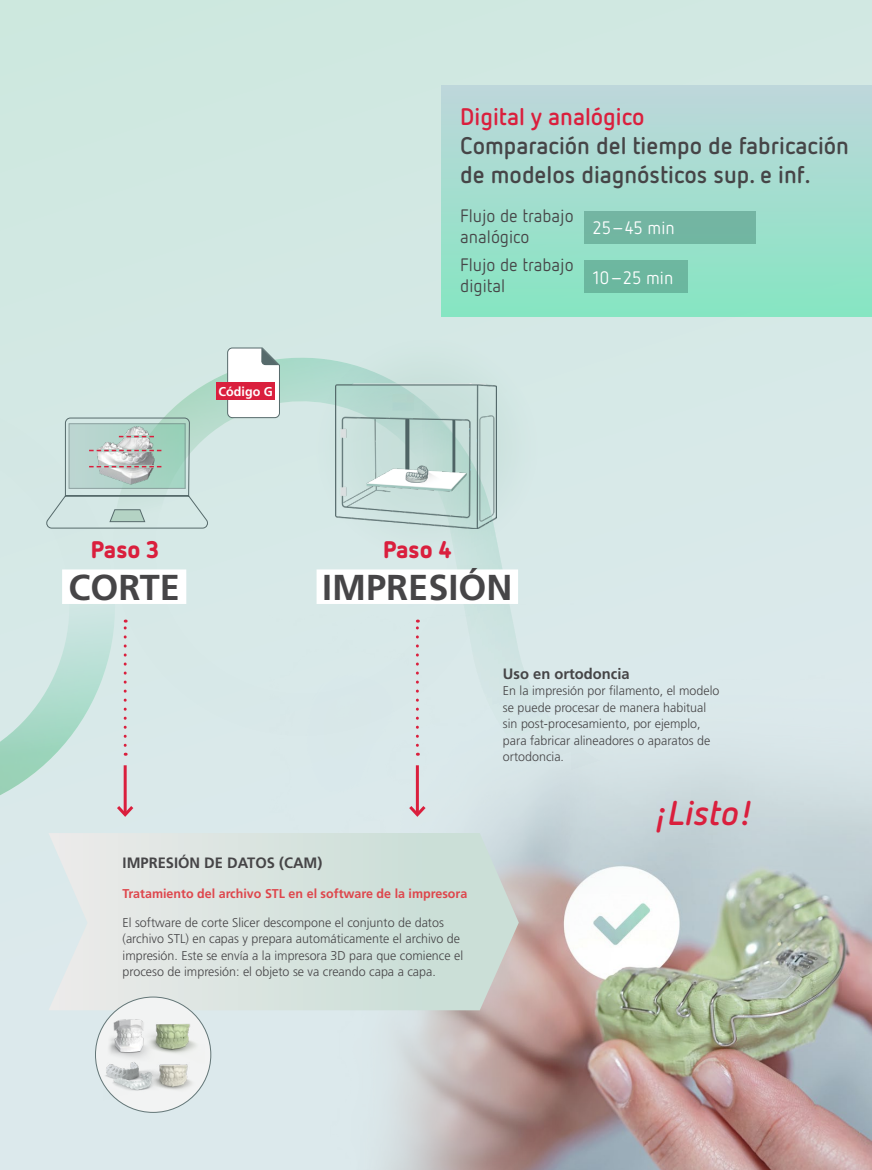
<style>
.page{position:relative;width:872px;height:1170px;background:#fff}
.page>*{position:absolute;margin:0;border:0;box-sizing:border-box;transform-origin:0 0}
.t1{font:700 36px "Frutiger LT Std";color:#464547}
.t2{font:italic 700 34.2px "Netto Pro";color:#da1f3d}
.t3{font:700 24px/28.8px "Netto Pro";color:#464547}
.t4{font:700 24px "Netto Pro";color:#da1f3d}
.t5{font:900 24px "Netto Pro";color:#da1f3d}
.t6{font:18px/21px "Netto Pro";color:#464547}
.t7{font:18px "Netto Pro";color:#fff}
.t8{font:700 15px "Frutiger LT Std";color:#464547}
.t9{font:300 12.75px/16.5px "Frutiger LT Std";color:#464547}
.t10{font:700 12.75px "Frutiger LT Std";color:#de464c}
.t11{font:700 12.75px "Frutiger LT Std";color:#fff}
</style>
<div class="page">
<div style="left:0;top:0;width:872px;height:1169px;background:#d3e8e4"></div>
<img style="left:269px;top:658px;width:603px;height:511px">
<img style="left:186px;top:358px;width:230px;height:401px">
<img style="left:0;top:620px;width:128px;height:182px">
<svg style="left:416px;top:540px;width:383px;height:307px"></svg>
<svg style="left:310px;top:332px;width:232px;height:232px"></svg>
<img style="left:336px;top:384px;width:160px;height:144px">
<svg style="left:227px;top:347px;width:53px;height:71px"></svg>
<div style="left:216px;top:383px;width:59px;height:17px;background:#da1f3d"></div>
<svg style="left:46px;top:358px;width:163px;height:171px"></svg>
<svg style="left:109px;top:508px;width:37px;height:14px"></svg>
<svg style="left:71px;top:425px;width:112px;height:61px"></svg>
<hr style="left:124px;top:765px;width:3px;height:49px;background:#da1f3d">
<svg style="left:117px;top:802px;width:17px;height:15px"></svg>
<svg style="left:124px;top:619px;width:3px;height:126px"></svg>
<hr style="left:416px;top:765px;width:3px;height:49px;background:#da1f3d">
<svg style="left:406px;top:802px;width:23px;height:17px"></svg>
<svg style="left:416px;top:619px;width:3px;height:126px"></svg>
<svg style="left:48px;top:833px;width:471px;height:177px"></svg>
<div style="left:95px;top:996px;width:116px;height:116px;background:#f2f3f3;border-radius:50%"></div>
<img style="left:164px;top:1064px;width:36px;height:35px">
<img style="left:154px;top:1010px;width:50px;height:43px">
<img style="left:104px;top:1011px;width:50px;height:44px">
<img style="left:104px;top:1055px;width:60px;height:49px">
<img style="left:82px;top:424px;width:88px;height:11px">
<img style="left:82px;top:438px;width:88px;height:10px">
<img style="left:82px;top:452px;width:88px;height:13px">
<img style="left:82px;top:468px;width:88px;height:20px">
<svg style="left:89px;top:466px;width:72px;height:1px"></svg>
<svg style="left:89px;top:449px;width:72px;height:2px"></svg>
<svg style="left:119px;top:436px;width:35px;height:1px"></svg>
<div style="left:62px;top:569px;width:124px;height:35px;background:#fff"></div>
<div style="left:316px;top:569px;width:202px;height:35px;background:#fff"></div>
<div style="left:441px;top:85px;width:431px;height:231px;background:linear-gradient(to bottom,#bed7db,#86e5c2)"></div>
<div style="left:584px;top:211px;width:171px;height:33px;background:#72b5a2"></div>
<div style="left:584px;top:260px;width:103px;height:33px;background:#6cb79f"></div>
<h3 class="t4" style="left:460px;top:100px;width:186px">Digital y analógico</h3>
<h3 class="t3" style="left:460px;top:130px;width:390px">Comparación del tiempo de fabricación de modelos diagnósticos sup. e inf.</h3>
<p class="t11" style="left:219px;top:384px;width:56px">Código G</p>
<h3 class="t6" style="left:460px;top:204px;width:115px">Flujo de trabajo analógico</h3>
<h3 class="t6" style="left:460px;top:254px;width:115px">Flujo de trabajo digital</h3>
<h3 class="t7" style="left:593px;top:216px;width:83px">25–45 min</h3>
<h3 class="t7" style="left:593px;top:266px;width:82px">10–25 min</h3>
<h3 class="t5" style="left:91px;top:533px;width:70px">Paso 3</h3>
<h1 class="t1" style="left:68px;top:566px;width:113px">CORTE</h1>
<h3 class="t5" style="left:383px;top:533px;width:70px">Paso 4</h3>
<h1 class="t1" style="left:322px;top:566px;width:192px">IMPRESIÓN</h1>
<p class="t8" style="left:503px;top:664px;width:128px">Uso en ortodoncia</p>
<p class="t9" style="left:503px;top:682px;width:218px">En la impresión por filamento, el modelo se puede procesar de manera habitual sin post-procesamiento, por ejemplo, para fabricar alineadores o aparatos de ortodoncia.</p>
<h2 class="t2" style="left:654px;top:790px;width:100px">¡Listo!</h2>
<p class="t8" style="left:123px;top:854px;width:201px">IMPRESIÓN DE DATOS (CAM)</p>
<p class="t10" style="left:123px;top:885px;width:346px">Tratamiento del archivo STL en el software de la impresora</p>
<p class="t9" style="left:123px;top:914px;width:342px">El software de corte Slicer descompone el conjunto de datos (archivo STL) en capas y prepara automáticamente el archivo de impresión. Este se envía a la impresora 3D para que comience el proceso de impresión: el objeto se va creando capa a capa.</p>
</div>
